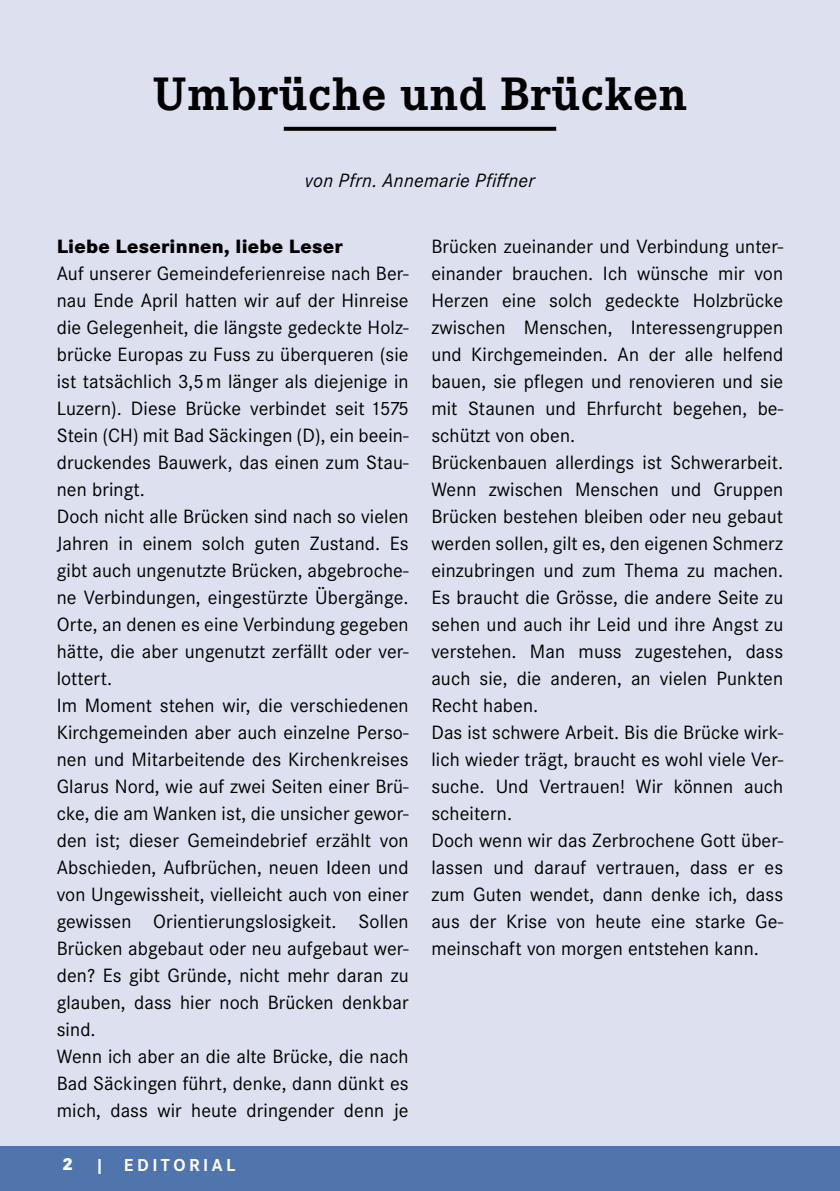
<style>
.page{position:relative;width:840px;height:1191px;background:#fff}
.page>*{position:absolute;margin:0;border:0;box-sizing:border-box;transform-origin:0 0}
.t1{font:700 46px "Corporate EBQ";letter-spacing:.015em;color:#000}
.t2{font:20px/27px "Corporate S";letter-spacing:.005em;color:#000}
.t3{font:800 20px "Corporate S";letter-spacing:.015em;color:#000}
.t4{font:italic 20px "Corporate S";letter-spacing:.015em;color:#000}
.t5{font:700 18px "Corporate S";letter-spacing:.195em;color:#fff}
.s1{font-weight:800}
</style>
<div class="page">
<div style="left:0;top:1145px;width:839px;height:46px;background:#5074ac"></div>
<div style="left:0;top:0;width:839px;height:1145px;background:#dce0ef"></div>
<svg style="left:283px;top:127px;width:273px;height:4px"></svg>
<h1 class="t1" style="left:153px;top:66px;width:535px">Umbrüche und Brücken</h1>
<p class="t4" style="left:305px;top:169px;width:231px">von Pfrn. Annemarie Pfiffner</p>
<p class="t3" style="left:57px;top:235px;width:287px">Liebe Leserinnen, liebe Leser</p>
<p class="t2" style="left:57px;top:260px;width:353px">Auf unserer Gemeindeferienreise nach Ber&shy;nau Ende April hatten wir auf der Hinreise die Gelegenheit, die längste gedeckte Holz&shy;brücke Europas zu Fuss zu überqueren (sie ist tatsächlich 3,5m länger als diejenige in Luzern). Diese Brücke verbindet seit 1575<br>Stein (CH) mit Bad Säckingen (D), ein beein&shy;druckendes Bauwerk, das einen zum Stau&shy;nen bringt.<br>Doch nicht alle Brücken sind nach so vielen Jahren in einem solch guten Zustand. Es gibt auch ungenutzte Brücken, abgebroche&shy;ne Verbindungen, eingestürzte Übergänge.<br>Orte, an denen es eine Verbindung gegeben hätte, die aber ungenutzt zerfällt oder ver&shy;lottert.<br>Im Moment stehen wir, die verschiedenen Kirchgemeinden aber auch einzelne Perso&shy;nen und Mitarbeitende des Kirchenkreises Glarus Nord, wie auf zwei Seiten einer Brü&shy;cke, die am Wanken ist, die unsicher gewor&shy;den ist; dieser Gemeindebrief erzählt von Abschieden, Aufbrüchen, neuen Ideen und von Ungewissheit, vielleicht auch von einer gewissen Orientierungslosigkeit. Sollen Brücken abgebaut oder neu aufgebaut wer&shy;den? Es gibt Gründe, nicht mehr daran zu glauben, dass hier noch Brücken denkbar sind.<br>Wenn ich aber an die alte Brücke, die nach Bad Säckingen führt, denke, dann dünkt es mich, dass wir heute dringender denn je</p>
<p class="t5" style="left:62px;top:1154px;width:175px"><span class="s1">2</span> | EDITORIAL</p>
<p class="t2" style="left:431px;top:233px;width:353px">Brücken zueinander und Verbindung unter&shy;einander brauchen. Ich wünsche mir von Herzen eine solch gedeckte Holzbrücke zwischen Menschen, Interessengruppen und Kirchgemeinden. An der alle helfend bauen, sie pflegen und renovieren und sie mit Staunen und Ehrfurcht begehen, be&shy;schützt von oben.<br>Brückenbauen allerdings ist Schwerarbeit.<br>Wenn zwischen Menschen und Gruppen Brücken bestehen bleiben oder neu gebaut werden sollen, gilt es, den eigenen Schmerz einzubringen und zum Thema zu machen.<br>Es braucht die Grösse, die andere Seite zu sehen und auch ihr Leid und ihre Angst zu verstehen. Man muss zugestehen, dass auch sie, die anderen, an vielen Punkten Recht haben.<br>Das ist schwere Arbeit. Bis die Brücke wirk&shy;lich wieder trägt, braucht es wohl viele Ver&shy;suche. Und Vertrauen! Wir können auch scheitern.<br>Doch wenn wir das Zerbrochene Gott über&shy;lassen und darauf vertrauen, dass er es zum Guten wendet, dann denke ich, dass aus der Krise von heute eine starke Ge&shy;meinschaft von morgen entstehen kann.</p>
</div>
